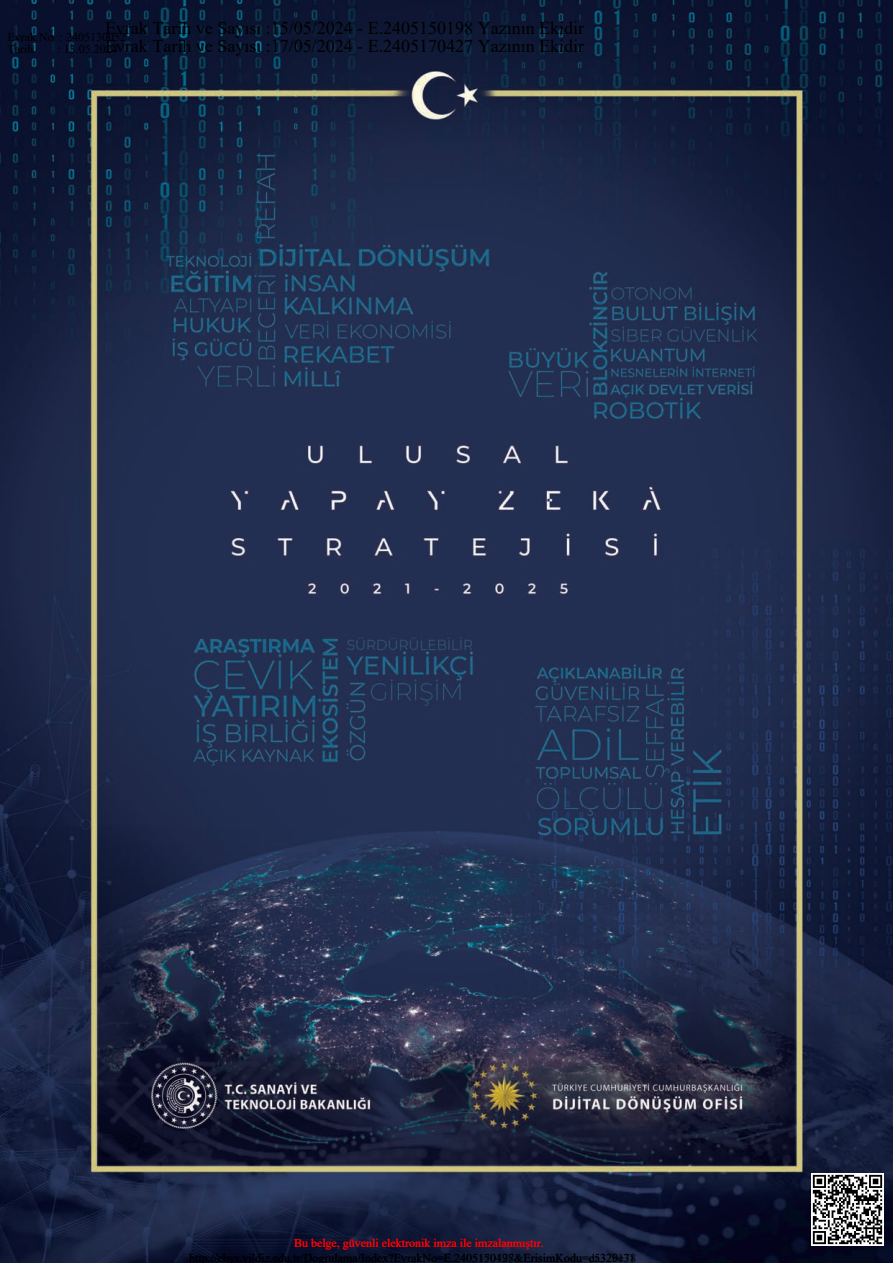
<style>
.page{position:relative;width:893px;height:1263px;background:#fff}
.page>*{position:absolute;margin:0;border:0;box-sizing:border-box;transform-origin:0 0}
.t1{font:18px "Times New Roman";color:#000}
.t2{font:12px/12px "Times New Roman";color:#000}
.t3{font:12px "Times New Roman";color:#f00}
</style>
<div class="page">
<img style="left:0;top:0;width:893px;height:1263px">
<img style="left:811px;top:1174px;width:72px;height:72px">
<h1 class="t1" style="left:105px;top:21px;width:481px">Evrak Tarih ve Sayısı :15/05/2024 - E.2405150198 Yazının Ekidir</h1>
<p class="t2" style="left:8px;top:32px;width:120px">Evrak No : 2405130052<br>Tarih</p>
<h1 class="t1" style="left:105px;top:39px;width:481px">Evrak Tarih ve Sayısı :17/05/2024 - E.2405170427 Yazının Ekidir</h1>
<p class="t2" style="left:57px;top:44px;width:62px">: 13.05.2024</p>
<p class="t3" style="left:294px;top:1239px;width:251px">Bu belge, güvenli elektronik imza ile imzalanmıştır.</p>
<p class="t2" style="left:189px;top:1253px;width:449px">http://ebys.yildiz.edu.tr/Dogrulama/Index?EvrakNo=E.2405170427&amp;ErisimKodu=da32b178</p>
<p class="t2" style="left:484px;top:1253px;width:31px">5 198</p>
<p class="t2" style="left:589px;top:1253px;width:48px">e5 9e31</p>
</div>
